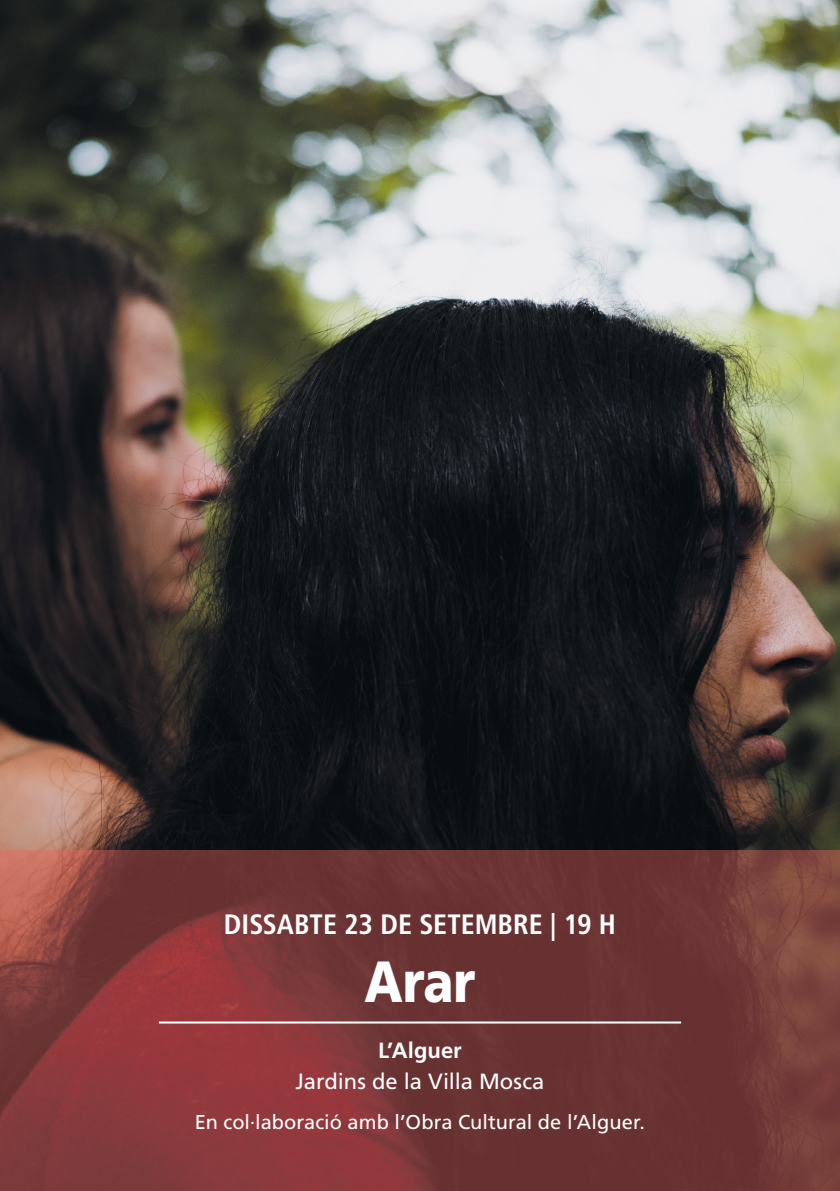
<style>
.page{position:relative;width:840px;height:1191px;background:#fff}
.page>*{position:absolute;margin:0;border:0;box-sizing:border-box;transform-origin:0 0}
.t1{font:900 58px "Frutiger LT Std";color:#fff;scale:.85 1}
.t2{font:700 condensed 28px "Frutiger LT Std";letter-spacing:-.005em;color:#fff}
.t3{font:22px "Frutiger LT Std";letter-spacing:-.005em;color:#fff}
.t4{font:700 22px "Frutiger LT Std";letter-spacing:.005em;color:#fff}
.t5{font:20px "Frutiger LT Std";color:#fff}
</style>
<div class="page">
<img style="left:0;top:0;width:839px;height:850px">
<svg style="left:0;top:850px;width:839px;height:341px;background:#783838"></svg>
<hr style="left:159px;top:1021px;width:521px;height:2px;background:#fff">
<h2 class="t2" style="left:224px;top:907px;width:393px">DISSABTE 23 DE SETEMBRE | 19 H</h2>
<h1 class="t1" style="left:364px;top:946px;width:132px">Arar</h1>
<p class="t4" style="left:378px;top:1037px;width:85px">L’Alguer</p>
<p class="t3" style="left:295px;top:1068px;width:250px">Jardins de la Villa Mosca</p>
<p class="t5" style="left:195px;top:1110px;width:451px">En col·laboració amb l’Obra Cultural de l’Alguer.</p>
</div>
